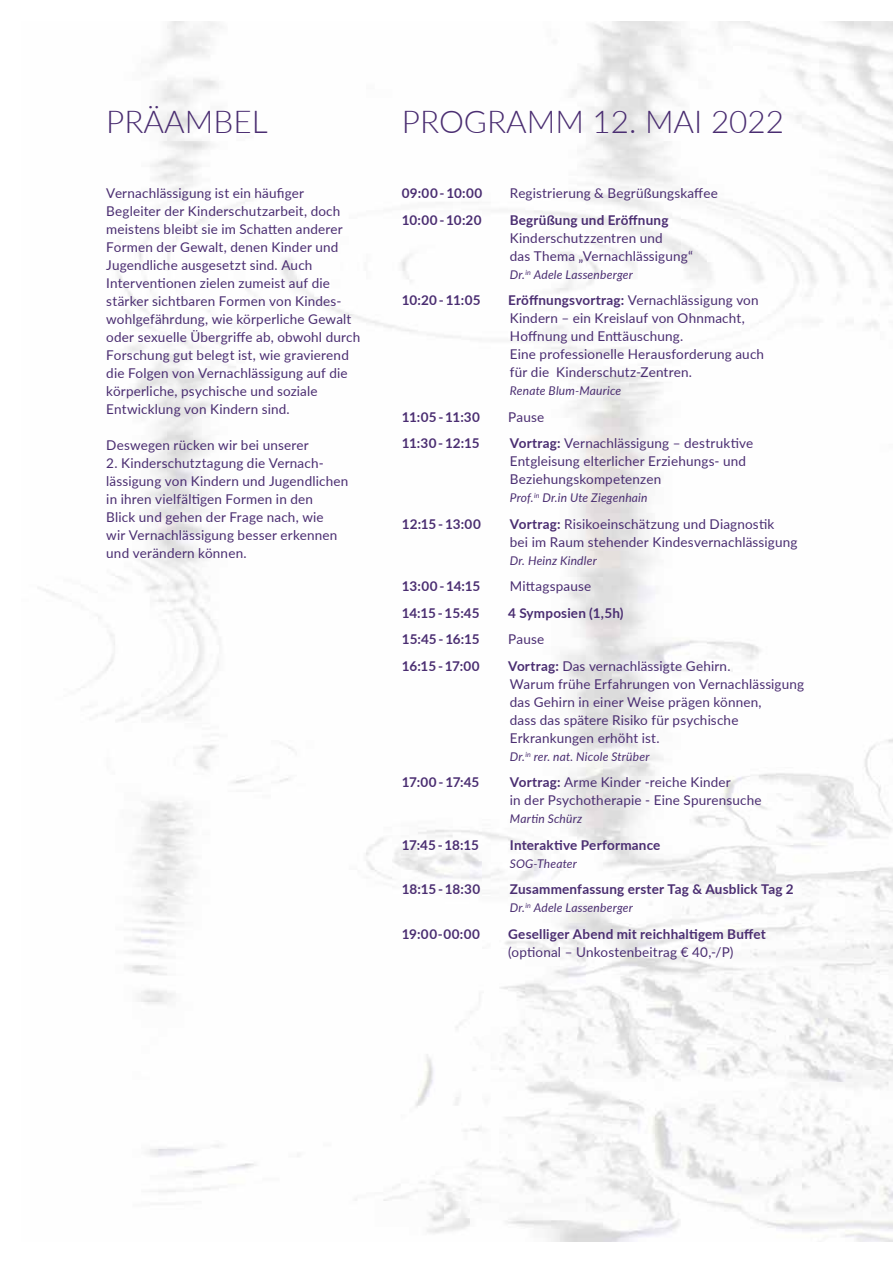
<style>
.page{position:relative;width:893px;height:1263px;background:#fff}
.page>*{position:absolute;margin:0;border:0;box-sizing:border-box;transform-origin:0 0}
.t1{font:300 31.5px "Lato";color:#4a2d71}
.t2{font:13.5px/18px "Lato";letter-spacing:.015em;color:#4a2d71}
.t3{font:700 13.5px "Lato";letter-spacing:.015em;color:#4a2d71}
.t4{font:italic 12px "Lato";letter-spacing:.015em;color:#4a2d71}
.s1{font-weight:700}
</style>
<div class="page">
<img style="left:38px;top:21px;width:855px;height:1221px">
<h1 class="t1" style="left:106px;top:100px;width:163px">PRÄAMBEL</h1>
<h1 class="t1" style="left:402px;top:100px;width:384px">PROGRAMM 12. MAI 2022</h1>
<p class="t2" style="left:106px;top:184px;width:255px">Vernachlässigung ist ein häufiger Begleiter der Kinderschutzarbeit, doch meistens bleibt sie im Schatten anderer Formen der Gewalt, denen Kinder und Jugendliche ausgesetzt sind. Auch Interventionen zielen zumeist auf die stärker sichtbaren Formen von Kindes&shy;wohlgefährdung, wie körperliche Gewalt oder sexuelle Übergriffe ab, obwohl durch Forschung gut belegt ist, wie gravierend die Folgen von Vernachlässigung auf die körperliche, psychische und soziale Entwicklung von Kindern sind.</p>
<p class="t2" style="left:106px;top:435px;width:204px">Deswegen rücken wir bei unserer</p>
<p class="t2" style="left:106px;top:453px;width:243px">2. Kinderschutztagung die Vernach&shy;lässigung von Kindern und Jugendlichen in ihren vielfältigen Formen in den<br>Blick und gehen der Frage nach, wie<br>wir Vernachlässigung besser erkennen und verändern können.</p>
<p class="t3" style="left:402px;top:183px;width:82px">09:00 - 10:00</p>
<p class="t2" style="left:510px;top:184px;width:210px">Registrierung &amp; Begrüßungskaffee</p>
<p class="t3" style="left:402px;top:210px;width:81px">10:00 - 10:20</p>
<p class="t3" style="left:510px;top:210px;width:160px">Begrüßung und Eröffnung</p>
<p class="t2" style="left:510px;top:228px;width:185px">Kinderschutzzentren und<br>das Thema „Vernachlässigung“</p>
<p class="t4" style="left:510px;top:266px;width:125px">Dr.<sup>in</sup> Adele Lassenberger</p>
<p class="t3" style="left:402px;top:290px;width:80px">10:20 - 11:05</p>
<p class="t2" style="left:508px;top:291px;width:257px"><span class="s1">Eröffnungsvortrag:</span> Vernachlässigung von Kindern – ein Kreislauf von Ohnmacht, Hoffnung und Enttäuschung.<br>Eine professionelle Herausforderung auch für die Kinderschutz-Zentren.</p>
<p class="t4" style="left:510px;top:382px;width:113px">Renate Blum-Maurice</p>
<p class="t3" style="left:402px;top:407px;width:80px">11:05 - 11:30</p>
<p class="t2" style="left:508px;top:407px;width:38px">Pause</p>
<p class="t3" style="left:402px;top:433px;width:79px">11:30 - 12:15</p>
<p class="t2" style="left:510px;top:434px;width:245px"><span class="s1">Vortrag:</span> Vernachlässigung – destruktive<br>Entgleisung elterlicher Erziehungs- und<br>Beziehungskompetenzen</p>
<p class="t4" style="left:510px;top:489px;width:139px">Prof.<sup>in</sup> Dr.in Ute Ziegenhain</p>
<p class="t3" style="left:402px;top:514px;width:80px">12:15 - 13:00</p>
<p class="t2" style="left:510px;top:514px;width:289px"><span class="s1">Vortrag:</span> Risikoeinschätzung und Diagnostik<br>bei im Raum stehender Kindesvernachlässigung</p>
<p class="t4" style="left:510px;top:552px;width:88px">Dr. Heinz Kindler</p>
<p class="t3" style="left:402px;top:576px;width:80px">13:00 - 14:15</p>
<p class="t2" style="left:510px;top:577px;width:83px">Mittagspause</p>
<p class="t3" style="left:402px;top:603px;width:79px">14:15 - 15:45</p>
<p class="t3" style="left:508px;top:603px;width:117px">4 Symposien (1,5h)</p>
<p class="t3" style="left:402px;top:629px;width:79px">15:45 - 16:15</p>
<p class="t2" style="left:508px;top:630px;width:38px">Pause</p>
<p class="t3" style="left:402px;top:656px;width:79px">16:15 - 17:00</p>
<p class="t2" style="left:508px;top:656px;width:298px"><span class="s1">Vortrag:</span> Das vernachlässigte Gehirn.<br>Warum frühe Erfahrungen von Vernachlässigung das Gehirn in einer Weise prägen können,<br>dass das spätere Risiko für psychische Erkrankungen erhöht ist.</p>
<p class="t4" style="left:510px;top:748px;width:141px">Dr.<sup>in</sup> rer. nat. Nicole Strüber</p>
<p class="t3" style="left:402px;top:772px;width:79px">17:00 - 17:45</p>
<p class="t2" style="left:510px;top:773px;width:253px"><span class="s1">Vortrag:</span> Arme Kinder -reiche Kinder<br>in der Psychotherapie - Eine Spurensuche</p>
<p class="t4" style="left:510px;top:810px;width:74px">Martin Schürz</p>
<p class="t3" style="left:402px;top:835px;width:79px">17:45 - 18:15</p>
<p class="t3" style="left:510px;top:835px;width:152px">Interaktive Performance</p>
<p class="t4" style="left:510px;top:855px;width:69px">SOG-Theater</p>
<p class="t3" style="left:402px;top:879px;width:80px">18:15 - 18:30</p>
<p class="t3" style="left:510px;top:879px;width:285px">Zusammenfassung erster Tag &amp; Ausblick Tag 2</p>
<p class="t4" style="left:510px;top:899px;width:125px">Dr.<sup>in</sup> Adele Lassenberger</p>
<p class="t3" style="left:402px;top:924px;width:80px">19:00-00:00</p>
<p class="t3" style="left:508px;top:924px;width:259px">Geselliger Abend mit reichhaltigem Buffet</p>
<p class="t2" style="left:508px;top:942px;width:227px">(optional – Unkostenbeitrag € 40,-/P)</p>
</div>
